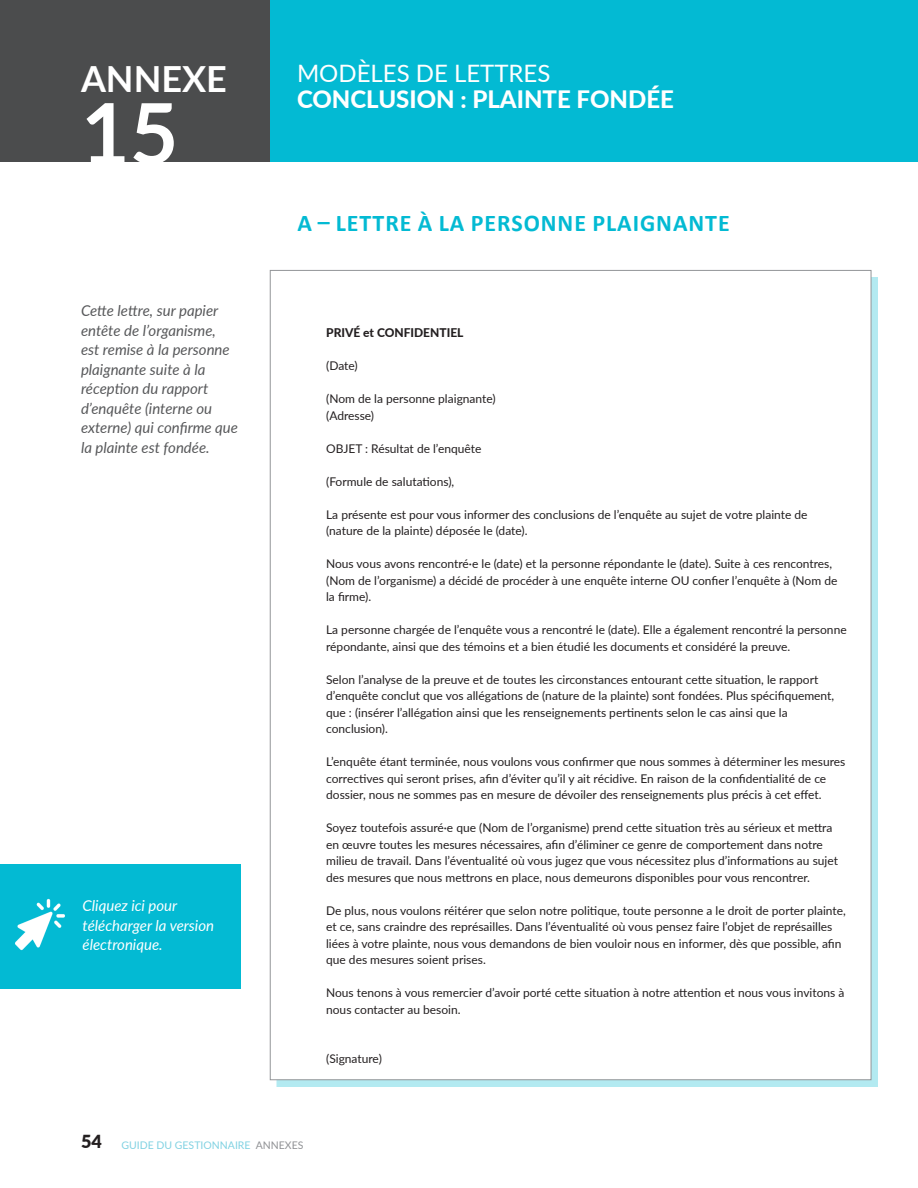
<style>
.page{position:relative;width:918px;height:1188px;background:#fff}
.page>*{position:absolute;margin:0;border:0;box-sizing:border-box;transform-origin:0 0}
.Annexe{font:700 84px "Lato";color:#fff}
.Annexe-2{font:700 36px "Lato";color:#fff}
.sous_titre_3{font:700 24px "Calibri";letter-spacing:.04em;color:#03bad3}
.Titre_de_l_annexe{font:800 24px "Lato";color:#fff}
.Titre_de_l_annexe-2{font:24px "Lato";color:#fff}
.Body_texte_italique{font:italic 15px/19.5px "Lato";color:#57585a}
.Body_texte_italique-2{font:italic 15px/19.5px "Lato";color:#fff}
.Body_texte_annexes{font:12px/16.5px "Lato";color:#231f20}
.Body_texte_annexes-2{font:800 12px "Lato";color:#231f20}
.t1{font:10.5px "Lato";color:#81d2e2}
.s1{font-weight:900;font-size:18px;color:#231f20}
.s2{color:#919396}
</style>
<div class="page">
<div style="left:277px;top:277px;width:601px;height:810px;background:#03bad3;opacity:.3"></div>
<div style="left:270px;top:270px;width:601px;height:810px;background:#fff;border:1px solid #939598"></div>
<div style="left:0;top:0;width:270px;height:162px;background:#4b4c4d"></div>
<div style="left:270px;top:0;width:648px;height:162px;background:#03bad3"></div>
<div style="left:0;top:864px;width:241px;height:124px;background:#03bad3"></div>
<img style="left:15px;top:898px;width:50px;height:53px">
<p class="Annexe-2" style="left:81px;top:52px;width:147px">ANNEXE</p>
<p class="Annexe" style="left:81px;top:72px;width:99px">15</p>
<p class="Body_texte_italique" style="left:81px;top:300px;width:159px">Cette lettre, sur papier entête de l’organisme, est remise à la personne plaignante suite à la réception du rapport d’enquête (interne ou externe) qui confirme que la plainte est fondée.</p>
<p class="Body_texte_italique-2" style="left:83px;top:895px;width:133px">Cliquez ici pour télécharger la version électronique.</p>
<p class="Titre_de_l_annexe-2" style="left:297px;top:56px;width:255px">MODÈLES DE LETTRES</p>
<p class="Titre_de_l_annexe" style="left:297px;top:81px;width:378px">CONCLUSION : PLAINTE FONDÉE</p>
<p class="sous_titre_3" style="left:297px;top:207px;width:434px">A – LETTRE À LA PERSONNE PLAIGNANTE</p>
<p class="Body_texte_annexes-2" style="left:326px;top:324px;width:139px">PRIVÉ et CONFIDENTIEL</p>
<p class="Body_texte_annexes" style="left:326px;top:357px;width:33px">(Date)</p>
<p class="Body_texte_annexes" style="left:326px;top:390px;width:171px">(Nom de la personne plaignante)</p>
<p class="Body_texte_annexes" style="left:326px;top:406px;width:50px">(Adresse)</p>
<p class="Body_texte_annexes" style="left:326px;top:439px;width:157px">OBJET : Résultat de l’enquête</p>
<p class="Body_texte_annexes" style="left:326px;top:472px;width:130px">(Formule de salutations),</p>
<p class="Body_texte_annexes" style="left:326px;top:505px;width:483px">La présente est pour vous informer des conclusions de l’enquête au sujet de votre plainte de (nature de la plainte) déposée le (date).</p>
<p class="Body_texte_annexes" style="left:326px;top:555px;width:513px">Nous vous avons rencontré·e le (date) et la personne répondante le (date). Suite à ces rencontres, (Nom de l’organisme) a décidé de procéder à une enquête interne OU confier l’enquête à (Nom de la firme).</p>
<p class="Body_texte_annexes" style="left:326px;top:621px;width:522px">La personne chargée de l’enquête vous a rencontré le (date). Elle a également rencontré la personne répondante, ainsi que des témoins et a bien étudié les documents et considéré la preuve.</p>
<p class="Body_texte_annexes" style="left:326px;top:670px;width:510px">Selon l’analyse de la preuve et de toutes les circonstances entourant cette situation, le rapport d’enquête conclut que vos allégations de (nature de la plainte) sont fondées. Plus spécifiquement, que : (insérer l’allégation ainsi que les renseignements pertinents selon le cas ainsi que la conclusion).</p>
<p class="Body_texte_annexes" style="left:326px;top:753px;width:521px">L’enquête étant terminée, nous voulons vous confirmer que nous sommes à déterminer les mesures correctives qui seront prises, afin d’éviter qu’il y ait récidive. En raison de la confidentialité de ce dossier, nous ne sommes pas en mesure de dévoiler des renseignements plus précis à cet effet.</p>
<p class="Body_texte_annexes" style="left:326px;top:819px;width:513px">Soyez toutefois assuré·e que (Nom de l’organisme) prend cette situation très au sérieux et mettra en œuvre toutes les mesures nécessaires, afin d’éliminer ce genre de comportement dans notre milieu de travail. Dans l’éventualité où vous jugez que vous nécessitez plus d’informations au sujet des mesures que nous mettrons en place, nous demeurons disponibles pour vous rencontrer.</p>
<p class="Body_texte_annexes" style="left:326px;top:901px;width:521px">De plus, nous voulons réitérer que selon notre politique, toute personne a le droit de porter plainte, et ce, sans craindre des représailles. Dans l’éventualité où vous pensez faire l’objet de représailles liées à votre plainte, nous vous demandons de bien vouloir nous en informer, dès que possible, afin que des mesures soient prises.</p>
<p class="Body_texte_annexes" style="left:326px;top:984px;width:520px">Nous tenons à vous remercier d’avoir porté cette situation à notre attention et nous vous invitons à nous contacter au besoin.</p>
<p class="Body_texte_annexes" style="left:326px;top:1050px;width:57px">(Signature)</p>
<p class="t1" style="left:81px;top:1138px;width:224px"><span class="s1">54</span> GUIDE DU GESTIONNAIRE <span class="s2">ANNEXES</span></p>
</div>
